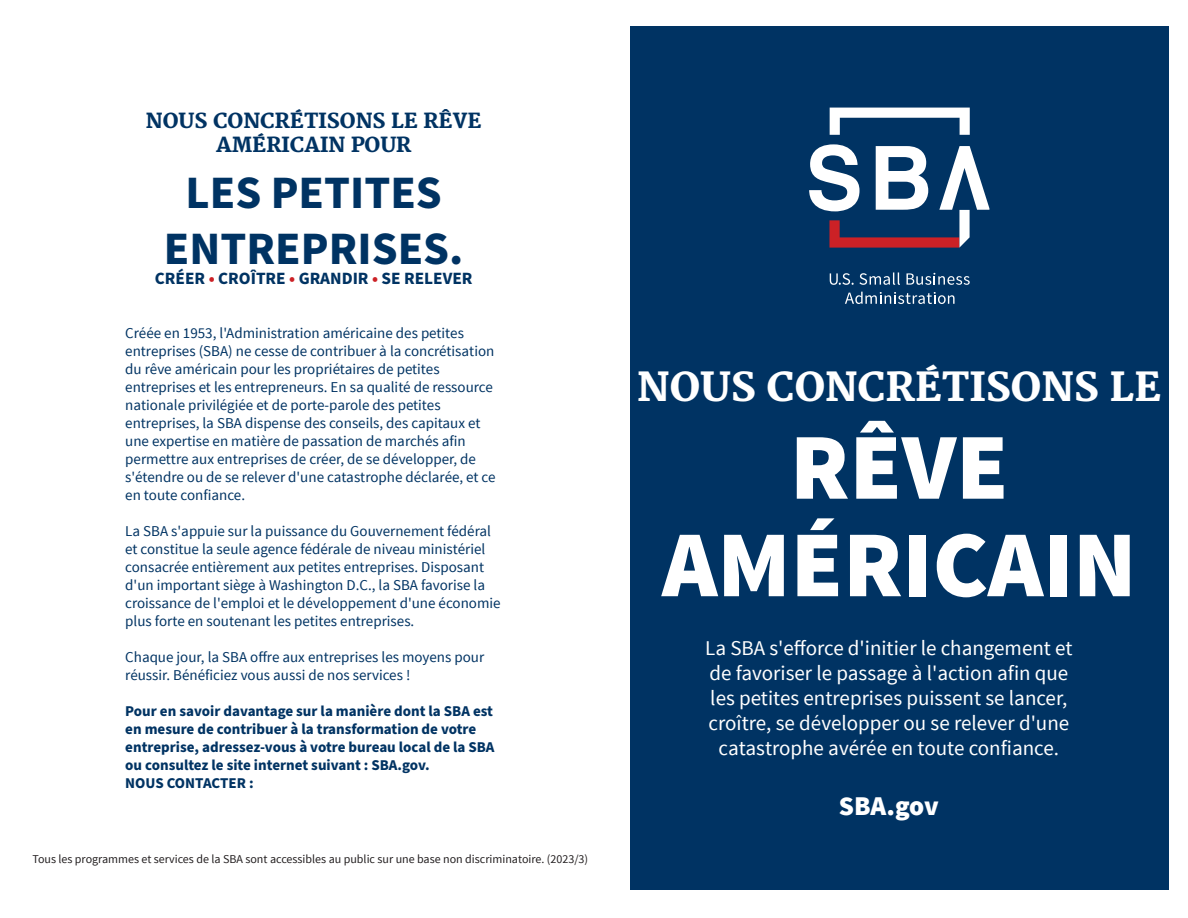
<style>
.page{position:relative;width:1188px;height:918px;background:#fff}
.page>*{position:absolute;margin:0;border:0;box-sizing:border-box;transform-origin:0 0}
.t1{font:900 94.5px/97.5px "Source Sans Pro";color:#fff;text-align:center}
.t2{font:700 46.5px/55.8px "Source Sans Pro";color:#003363;text-align:center}
.t3{font:800 39px "Merriweather";color:#fff}
.t4{font:900 27px "Source Sans Pro";letter-spacing:-.005em;color:#fff}
.t5{font:21px/25.2px "Source Sans Pro";color:#fff;text-align:center}
.t6{font:800 20.25px/24.3px "Merriweather";color:#003363;text-align:center}
.t7{font:700 17.25px "Source Sans Pro";color:#003363}
.t8{font:15px/18px "Source Sans Pro";color:#003363}
.t9{font:700 15px/18px "Source Sans Pro";color:#003363}
.t10{font:12px "Source Sans Pro";color:#231f20}
.s1{color:#cc2126}
</style>
<div class="page">
<div style="left:630px;top:26px;width:539px;height:864px;background:#003363"></div>
<svg style="left:830px;top:108px;width:140px;height:27px"></svg>
<svg style="left:809px;top:144px;width:180px;height:104px"></svg>
<svg style="left:830px;top:272px;width:70px;height:13px"></svg>
<svg style="left:907px;top:273px;width:63px;height:12px"></svg>
<svg style="left:845px;top:292px;width:110px;height:12px"></svg>
<p class="t6" style="left:146px;top:109px;width:337px">NOUS CONCRÉTISONS LE RÊVE<br>AMÉRICAIN POUR</p>
<p class="t2" style="left:164px;top:166px;width:301px">LES PETITES<br>ENTREPRISES.</p>
<p class="t7" style="left:155px;top:267px;width:319px">CRÉER <span class="s1">•</span> CROÎTRE <span class="s1">•</span> GRANDIR <span class="s1">•</span> SE RELEVER</p>
<p class="t8" style="left:125px;top:324px;width:372px">Créée en 1953, l'Administration américaine des petites entreprises (SBA) ne cesse de contribuer à la concrétisation du rêve américain pour les propriétaires de petites entreprises et les entrepreneurs. En sa qualité de ressource nationale privilégiée et de porte-parole des petites entreprises, la SBA dispense des conseils, des capitaux et une expertise en matière de passation de marchés afin permettre aux entreprises de créer, de se développer, de s'étendre ou de se relever d'une catastrophe déclarée, et ce en toute confiance.</p>
<p class="t8" style="left:125px;top:522px;width:377px">La SBA s'appuie sur la puissance du Gouvernement fédéral et constitue la seule agence fédérale de niveau ministériel consacrée entièrement aux petites entreprises. Disposant d'un important siège à Washington D.C., la SBA favorise la croissance de l'emploi et le développement d'une économie plus forte en soutenant les petites entreprises.</p>
<p class="t8" style="left:125px;top:648px;width:361px">Chaque jour, la SBA offre aux entreprises les moyens pour réussir. Bénéficiez vous aussi de nos services !</p>
<p class="t9" style="left:125px;top:703px;width:371px">Pour en savoir davantage sur la manière dont la SBA est en mesure de contribuer à la transformation de votre entreprise, adressez-vous à votre bureau local de la SBA ou consultez le site internet suivant : SBA.gov.<br>NOUS CONTACTER :</p>
<p class="t10" style="left:32px;top:851px;width:557px">Tous les programmes et services de la SBA sont accessibles au public sur une base non discriminatoire. (2023/3)</p>
<h1 class="t3" style="left:637px;top:365px;width:526px">NOUS CONCRÉTISONS LE</h1>
<h1 class="t1" style="left:662px;top:423px;width:476px">RÊVE<br>AMÉRICAIN</h1>
<p class="t5" style="left:705px;top:635px;width:369px">La SBA s'efforce d'initier le changement et de favoriser le passage à l'action afin que les petites entreprises puissent se lancer, croître, se développer ou se relever d'une catastrophe avérée en toute confiance.</p>
<p class="t4" style="left:839px;top:788px;width:101px">SBA.gov</p>
</div>
